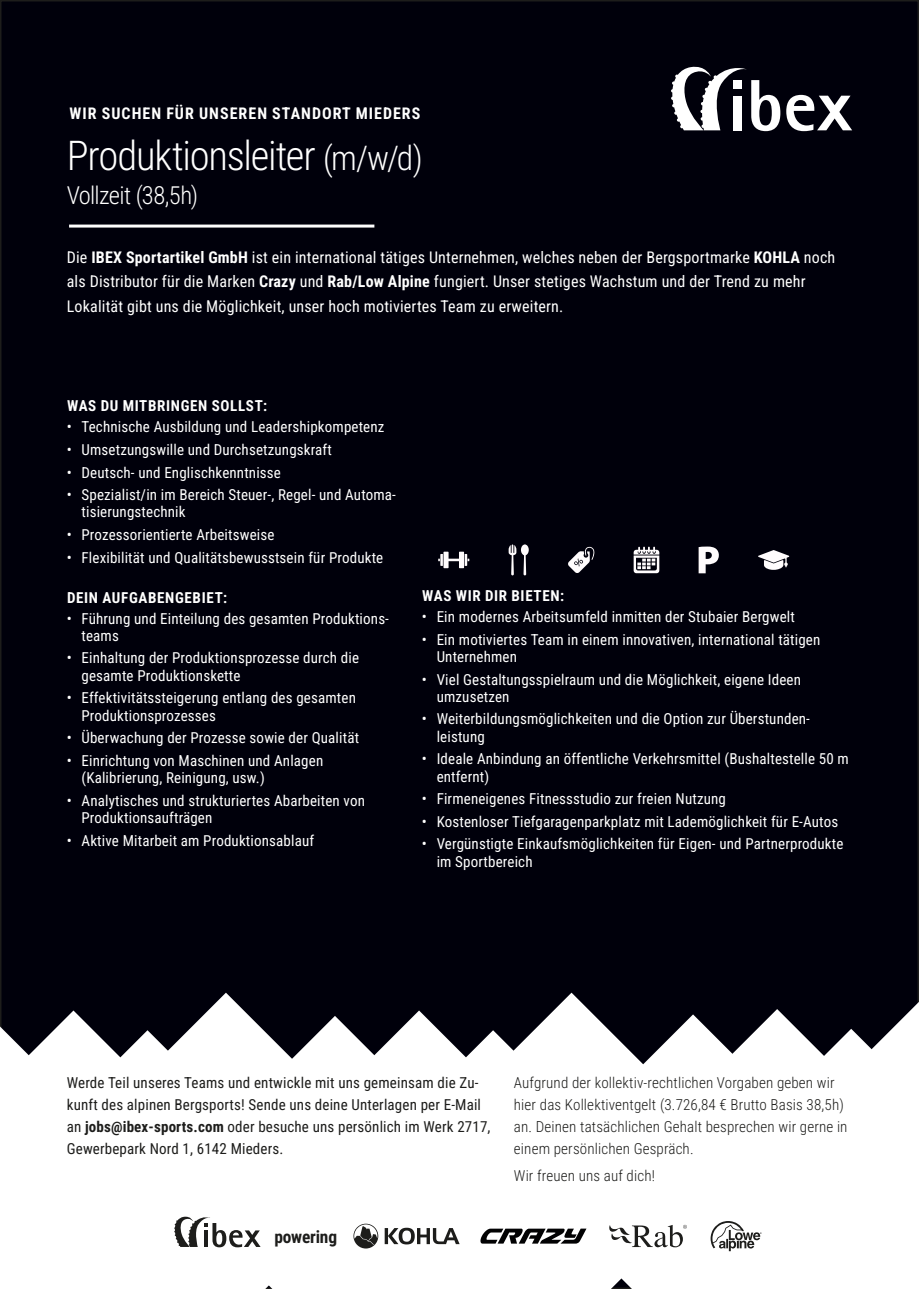
<style>
.page{position:relative;width:919px;height:1289px;background:#fff}
.page>*{position:absolute;margin:0;border:0;box-sizing:border-box;transform-origin:0 0}
.t1{font:300 40.65px "Roboto Condensed";letter-spacing:-.03em;color:#fff}
.t2{font:300 24.6px "Roboto Condensed";letter-spacing:-.03em;color:#fff}
.t3{font:700 17.4px "Roboto Condensed";letter-spacing:-.01em;color:#1d1d1b}
.t4{font:16.05px/24.6px "Roboto Condensed";letter-spacing:.01em;color:#fff}
.t5{font:700 15.9px "Roboto Condensed";letter-spacing:.065em;color:#fff}
.t6{font:15px/17.2px "Roboto Condensed";letter-spacing:.01em;color:#fff}
.t7{font:15px/22.2px "Roboto Condensed";letter-spacing:.01em;color:#1d1d1b}
.t8{font:300 15px/22.2px "Roboto Condensed";letter-spacing:.01em;color:#1d1d1b}
.t9{font:700 15px "Roboto Condensed";letter-spacing:.045em;color:#fff}
.s1{font-size:33.75px}
.s2{font-weight:700}
</style>
<div class="page">
<div style="left:1px;top:1px;width:917px;height:1287px;background:#00000b"></div>
<svg style="left:671px;top:66px;width:109px;height:65px"></svg>
<svg style="left:786px;top:95px;width:66px;height:36px"></svg>
<div style="left:394px;top:1030px;width:9px;height:258px;background:#fff"></div>
<svg style="left:403px;top:992px;width:190px;height:296px;fill:#fff"></svg>
<div style="left:525px;top:1014px;width:84px;height:274px;background:#fff"></div>
<svg style="left:609px;top:1014px;width:98px;height:274px;background:#dbdbdd"></svg>
<div style="left:683px;top:1028px;width:27px;height:260px;background:#fff"></div>
<div style="left:1px;top:1030px;width:57px;height:258px;background:#fff"></div>
<svg style="left:58px;top:992px;width:336px;height:296px;background:#dbdbdc"></svg>
<svg style="left:174px;top:1215px;width:86px;height:32px;background:#b2b2b1"></svg>
<svg style="left:710px;top:1001px;width:208px;height:287px;background:#dfdfe1"></svg>
<svg style="left:609px;top:1224px;width:77px;height:23px;background:#c2c2c1"></svg>
<svg style="left:353px;top:1223px;width:106px;height:25px;background:#b0b0b0"></svg>
<svg style="left:480px;top:1228px;width:106px;height:15px"></svg>
<hr style="left:69px;top:224px;width:305px;height:3px;background:#fff">
<svg style="left:438px;top:551px;width:31px;height:17px"></svg>
<svg style="left:758px;top:550px;width:31px;height:20px"></svg>
<svg style="left:633px;top:546px;width:26px;height:27px"></svg>
<svg style="left:508px;top:544px;width:20px;height:31px"></svg>
<svg style="left:568px;top:546px;width:26px;height:27px"></svg>
<svg style="left:698px;top:546px;width:20px;height:27px"></svg>
<p class="t5" style="left:69px;top:102px;width:352px">WIR SUCHEN FÜR UNSEREN STANDORT MIEDERS</p>
<h1 class="t1" style="left:67px;top:127px;width:357px">Produktionsleiter <span class="s1">(m/w/d)</span></h1>
<h2 class="t2" style="left:67px;top:178px;width:133px">Vollzeit (38,5h)</h2>
<p class="t4" style="left:67px;top:244px;width:770px">Die <span class="s2">IBEX Sportartikel GmbH</span> ist ein international tätiges Unternehmen, welches neben der Bergsportmarke <span class="s2">KOHLA</span> noch als Distributor für die Marken <span class="s2">Crazy</span> und <span class="s2">Rab/Low Alpine</span> fungiert. Unser stetiges Wachstum und der Trend zu mehr<br>Lokalität gibt uns die Möglichkeit, unser hoch motiviertes Team zu erweitern.</p>
<p class="t9" style="left:67px;top:395px;width:202px">WAS DU MITBRINGEN SOLLST:</p>
<p class="t6" style="left:67px;top:418px;width:319px">• Technische Ausbildung und Leadershipkompetenz</p>
<p class="t6" style="left:67px;top:440px;width:267px">• Umsetzungswille und Durchsetzungskraft</p>
<p class="t6" style="left:67px;top:463px;width:216px">• Deutsch- und Englischkenntnisse</p>
<p class="t6" style="left:81px;top:485px;width:316px;text-indent:-15px">• Spezialist/in im Bereich Steuer-, Regel- und Automa&shy;tisierungstechnik</p>
<p class="t6" style="left:67px;top:525px;width:209px">• Prozessorientierte Arbeitsweise</p>
<p class="t6" style="left:67px;top:548px;width:318px">• Flexibilität und Qualitätsbewusstsein für Produkte</p>
<p class="t9" style="left:67px;top:586px;width:162px">DEIN AUFGABENGEBIET:</p>
<p class="t6" style="left:81px;top:609px;width:309px;text-indent:-15px">• Führung und Einteilung des gesamten Produktions&shy;teams</p>
<p class="t6" style="left:81px;top:649px;width:279px;text-indent:-15px">• Einhaltung der Produktionsprozesse durch die gesamte Produktionskette</p>
<p class="t6" style="left:81px;top:688px;width:276px;text-indent:-15px">• Effektivitätssteigerung entlang des gesamten<br>Produktionsprozesses</p>
<p class="t6" style="left:67px;top:728px;width:294px">• Überwachung der Prozesse sowie der Qualität</p>
<p class="t6" style="left:81px;top:751px;width:243px;text-indent:-15px">• Einrichtung von Maschinen und Anlagen (Kalibrierung, Reinigung, usw.)</p>
<p class="t6" style="left:81px;top:791px;width:285px;text-indent:-15px">• Analytisches und strukturiertes Abarbeiten von<br>Produktionsaufträgen</p>
<p class="t6" style="left:67px;top:831px;width:249px">• Aktive Mitarbeit am Produktionsablauf</p>
<p class="t9" style="left:422px;top:585px;width:143px">WAS WIR DIR BIETEN:</p>
<p class="t6" style="left:422px;top:607px;width:374px">• Ein modernes Arbeitsumfeld inmitten der Stubaier Bergwelt</p>
<p class="t6" style="left:436px;top:630px;width:385px;text-indent:-15px">• Ein motiviertes Team in einem innovativen, international tätigen<br>Unternehmen</p>
<p class="t6" style="left:436px;top:670px;width:366px;text-indent:-15px">• Viel Gestaltungsspielraum und die Möglichkeit, eigene Ideen umzusetzen</p>
<p class="t6" style="left:436px;top:710px;width:375px;text-indent:-15px">• Weiterbildungsmöglichkeiten und die Option zur Überstunden&shy;leistung</p>
<p class="t6" style="left:436px;top:749px;width:414px;text-indent:-15px">• Ideale Anbindung an öffentliche Verkehrsmittel (Bushaltestelle 50 m entfernt)</p>
<p class="t6" style="left:422px;top:789px;width:305px">• Firmeneigenes Fitnessstudio zur freien Nutzung</p>
<p class="t6" style="left:422px;top:812px;width:418px">• Kostenloser Tiefgaragenparkplatz mit Lademöglichkeit für E-Autos</p>
<p class="t6" style="left:436px;top:835px;width:408px;text-indent:-15px">• Vergünstigte Einkaufsmöglichkeiten für Eigen- und Partnerprodukte im Sportbereich</p>
<p class="t7" style="left:67px;top:1070px;width:425px">Werde Teil unseres Teams und entwickle mit uns gemeinsam die Zu&shy;kunft des alpinen Bergsports! Sende uns deine Unterlagen per E-Mail an <span class="s2">jobs@ibex-sports.com</span> oder besuche uns persönlich im Werk 2717, Gewerbepark Nord 1, 6142 Mieders.</p>
<p class="t3" style="left:274px;top:1224px;width:64px">powering</p>
<p class="t8" style="left:514px;top:1070px;width:335px">Aufgrund der kollektiv-rechtlichen Vorgaben geben wir hier das Kollektiventgelt (3.726,84 € Brutto Basis 38,5h) an. Deinen tatsächlichen Gehalt besprechen wir gerne in einem persönlichen Gespräch.</p>
<p class="t8" style="left:514px;top:1164px;width:142px">Wir freuen uns auf dich!</p>
</div>
